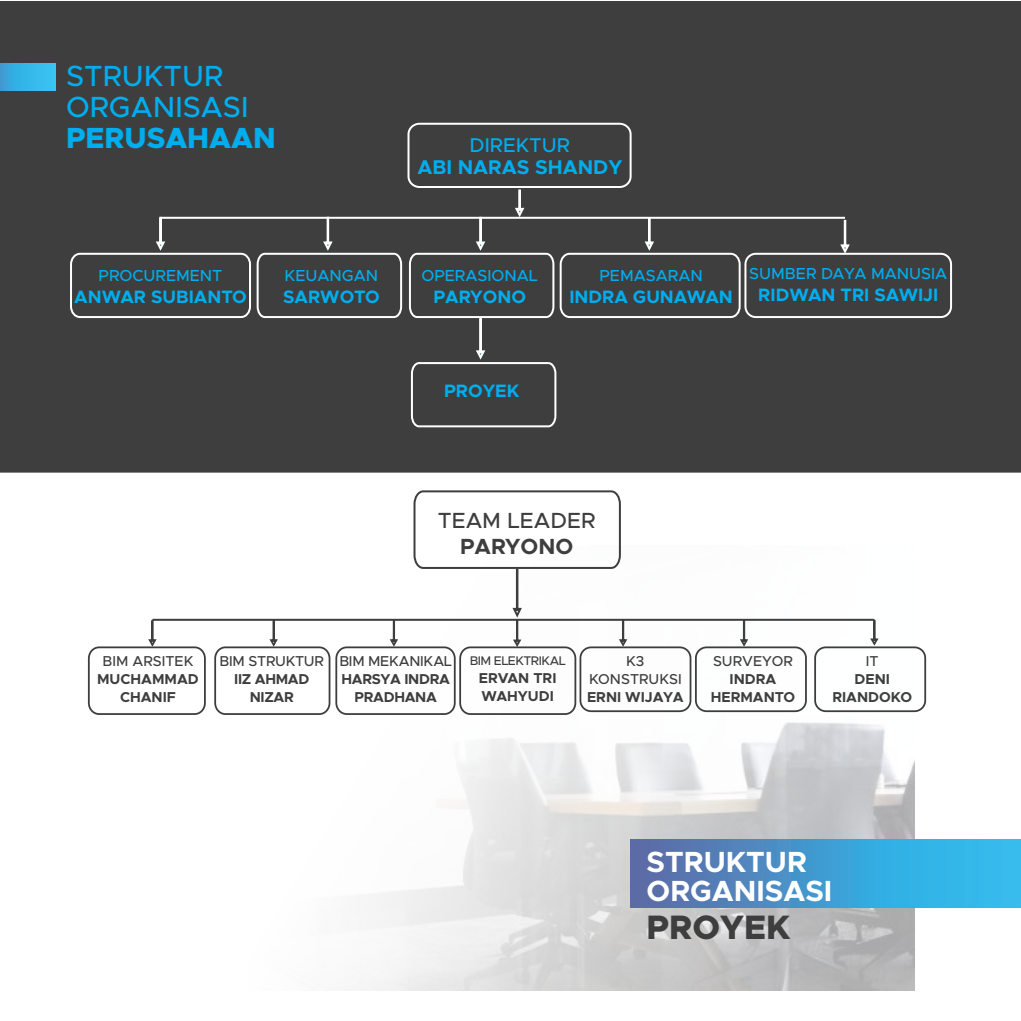
<style>
.page{position:relative;width:1021px;height:1021px;background:#fff}
.page>*{position:absolute;margin:0;border:0;box-sizing:border-box;transform-origin:0 0}
.t1{font:800 34px "Metropolis";color:#3e3e3f}
.t2{font:500 29.2px/31px "Metropolis";color:#00aeef}
.t3{font:700 29.2px/29px "Metropolis";color:#fff}
.t4{font:800 29.2px "Metropolis";color:#00aeef}
.t5{font:500 22px "Metropolis";color:#3e3e3f}
.t6{font:700 22px "Metropolis";color:#3e3e3f}
.t7{font:700 20px "Metropolis";color:#00aeef}
.t8{font:500 20px "Metropolis";color:#00aeef}
.t9{font:700 18px "Metropolis";color:#00aeef}
.t10{font:500 16px "Metropolis";color:#00aeef}
.t11{font:700 14.4px/18px "Metropolis";color:#3e3e3f;text-align:center}
.t12{font:500 14.4px/18px "Metropolis";color:#3e3e3f;text-align:center}
.t13{font:700 14.4px/18px "Metropolis";letter-spacing:-.02em;color:#3e3e3f;text-align:center}
.t14{font:500 14.4px "Metropolis";letter-spacing:-.02em;color:#3e3e3f}
.t15{font:500 12.6px "Metropolis";letter-spacing:-.04em;color:#3e3e3f}
</style>
<div class="page">
<div style="left:0;top:1px;width:1020px;height:472px;background:#3e3e3f"></div>
<img style="left:247px;top:618px;width:667px;height:372px">
<hr style="left:160px;top:217px;width:685px;height:2px;background:#fff">
<div style="left:744px;top:253px;width:208px;height:65px;border:2px solid #fff;border-radius:10px"></div>
<div style="left:407px;top:123px;width:224px;height:65px;border:2px solid #fff;border-radius:11px"></div>
<svg style="left:838px;top:219px;width:12px;height:37px"></svg>
<div style="left:630px;top:839px;width:390px;height:68px;background:linear-gradient(to right,#5c6ca7,#2ac7f8)"></div>
<div style="left:0;top:64px;width:55px;height:27px;background:linear-gradient(to right,#37a1d8,#36c8f6)"></div>
<div style="left:88px;top:646px;width:118px;height:69px;border:2px solid #3e3e3f;border-radius:11px"></div>
<div style="left:214px;top:646px;width:116px;height:69px;border:2px solid #3e3e3f;border-radius:11px"></div>
<div style="left:335px;top:646px;width:120px;height:69px;border:2px solid #3e3e3f;border-radius:11px"></div>
<div style="left:459px;top:646px;width:117px;height:69px;border:2px solid #3e3e3f;border-radius:11px"></div>
<div style="left:579px;top:646px;width:112px;height:66px;border:2px solid #3e3e3f;border-radius:11px"></div>
<div style="left:695px;top:646px;width:111px;height:66px;border:2px solid #3e3e3f;border-radius:11px"></div>
<div style="left:814px;top:646px;width:112px;height:66px;border:2px solid #3e3e3f;border-radius:11px"></div>
<svg style="left:268px;top:620px;width:11px;height:28px"></svg>
<svg style="left:147px;top:620px;width:10px;height:28px"></svg>
<svg style="left:388px;top:620px;width:11px;height:28px"></svg>
<svg style="left:412px;top:490px;width:216px;height:159px"></svg>
<svg style="left:738px;top:620px;width:11px;height:28px"></svg>
<svg style="left:868px;top:619px;width:11px;height:28px"></svg>
<div style="left:69px;top:188px;width:672px;height:240px;background:#3e3e3f"></div>
<hr style="left:152px;top:618px;width:722px;height:2px;background:#3e3e3f">
<h2 class="t2" style="left:66px;top:61px;width:184px">STRUKTUR<br>ORGANISASI</h2>
<h2 class="t4" style="left:66px;top:120px;width:211px">PERUSAHAAN</h2>
<p class="t10" style="left:99px;top:265px;width:125px">PROCUREMENT</p>
<p class="t9" style="left:74px;top:285px;width:174px">ANWAR SUBIANTO</p>
<p class="t10" style="left:285px;top:265px;width:95px">KEUANGAN</p>
<p class="t9" style="left:283px;top:285px;width:98px">SARWOTO</p>
<h3 class="t8" style="left:469px;top:133px;width:102px">DIREKTUR</h3>
<h3 class="t7" style="left:417px;top:154px;width:206px">ABI NARAS SHANDY</h3>
<p class="t10" style="left:421px;top:265px;width:118px">OPERASIONAL</p>
<p class="t9" style="left:433px;top:285px;width:94px">PARYONO</p>
<p class="t9" style="left:444px;top:379px;width:77px">PROYEK</p>
<p class="t10" style="left:599px;top:265px;width:105px">PEMASARAN</p>
<p class="t9" style="left:569px;top:285px;width:165px">INDRA GUNAWAN</p>
<p class="t10" style="left:749px;top:263px;width:199px">SUMBER DAYA MANUSIA</p>
<p class="t9" style="left:758px;top:283px;width:181px">RIDWAN TRI SAWIJI</p>
<h3 class="t5" style="left:438px;top:507px;width:159px">TEAM LEADER</h3>
<h3 class="t6" style="left:460px;top:532px;width:115px">PARYONO</h3>
<p class="t12" style="left:103px;top:652px;width:92px">BIM ARSITEK</p>
<p class="t11" style="left:97px;top:670px;width:103px">MUCHAMMAD<br>CHANIF</p>
<p class="t14" style="left:220px;top:652px;width:106px">BIM STRUKTUR</p>
<p class="t13" style="left:234px;top:670px;width:77px">IIZ AHMAD<br>NIZAR</p>
<p class="t14" style="left:339px;top:652px;width:114px">BIM MEKANIKAL</p>
<p class="t13" style="left:341px;top:670px;width:110px">HARSYA INDRA<br>PRADHANA</p>
<p class="t15" style="left:469px;top:652px;width:98px">BIM ELEKTRIKAL</p>
<p class="t11" style="left:479px;top:669px;width:79px;text-align:left">ERVAN TRI<br>WAHYUDI</p>
<p class="t12" style="left:589px;top:652px;width:94px">K3<br>KONSTRUKSI</p>
<p class="t11" style="left:587px;top:688px;width:98px">ERNI WIJAYA</p>
<p class="t12" style="left:713px;top:652px;width:82px">SURVEYOR</p>
<p class="t11" style="left:710px;top:670px;width:86px">INDRA<br>HERMANTO</p>
<p class="t12" style="left:865px;top:652px;width:14px">IT</p>
<p class="t11" style="left:832px;top:670px;width:81px">DENI<br>RIANDOKO</p>
<h2 class="t3" style="left:646px;top:847px;width:187px">STRUKTUR<br>ORGANISASI</h2>
<h1 class="t1" style="left:646px;top:905px;width:145px">PROYEK</h1>
</div>
